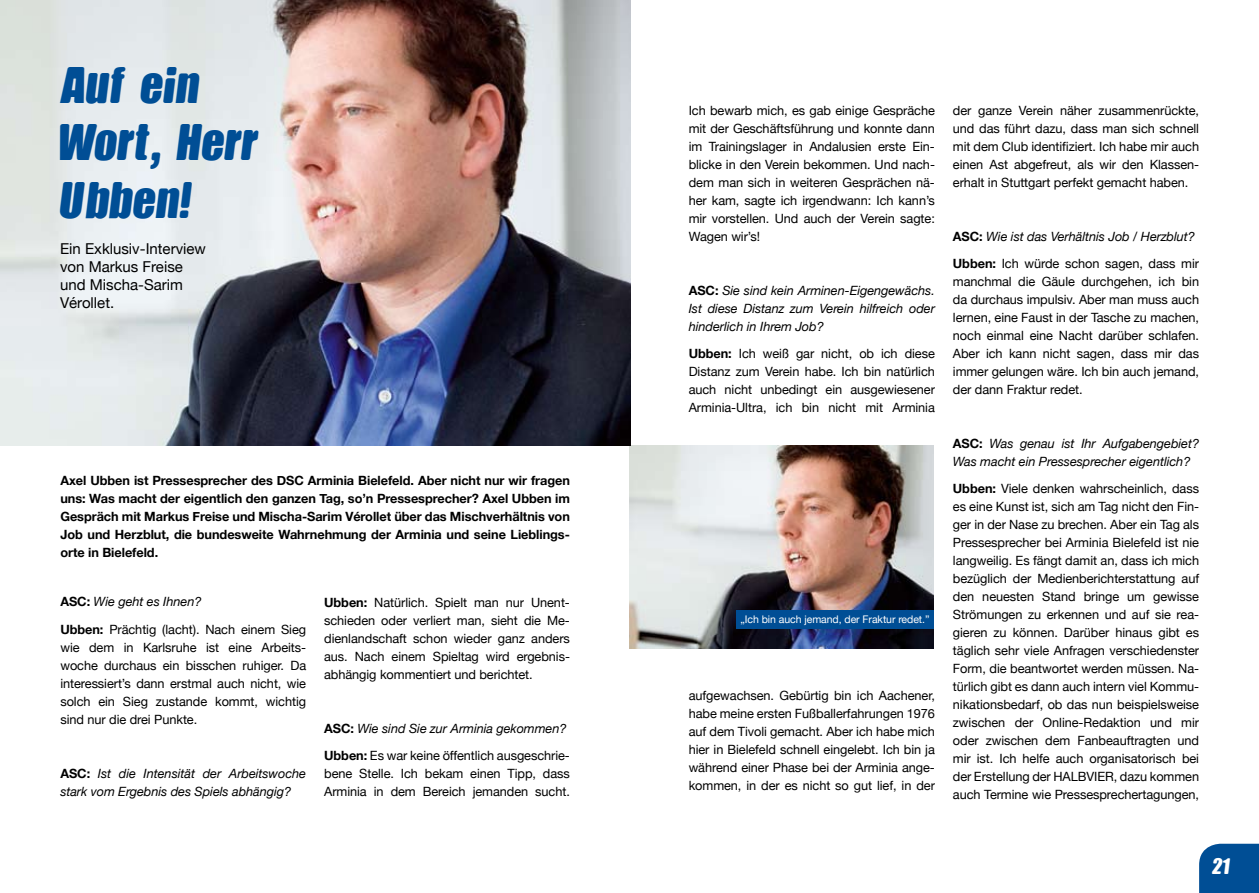
<style>
.page{position:relative;width:1259px;height:893px;background:#fff}
.page>*{position:absolute;margin:0;border:0;box-sizing:border-box;transform-origin:0 0}
.t1{font:48px/57.6px "Arminia";letter-spacing:-.015em;color:#004e95}
.t2{font:21px "Arminia";color:#fff}
.t3{font:15px/18px "Helvetica Neue";color:#000}
.t4{font:12.75px/18px "Helvetica Neue";letter-spacing:-.005em;color:#000;text-align:justify}
.t5{font:italic 12.75px/18px "Helvetica Neue";letter-spacing:-.005em;color:#000}
.t6{font:700 12.75px/18px "Helvetica Neue";letter-spacing:-.005em;color:#000;text-align:justify}
.t7{font:10.5px "Helvetica Neue";letter-spacing:-.005em;color:#fff}
.s1{font-weight:700}
.s2{font-style:italic}
.s3{font-weight:700;font-style:normal}
.s4{font-style:normal}
</style>
<div class="page">
<div style="left:1199px;top:844px;width:60px;height:49px;background:#004e95"></div>
<img style="left:629px;top:446px;width:305px;height:203px">
<img style="left:0;top:0;width:630px;height:446px">
<div style="left:736px;top:610px;width:198px;height:19px;background:#004e95"></div>
<h1 class="t1" style="left:60px;top:57px;width:201px">Auf ein<br>Wort, Herr<br>Ubben!</h1>
<p class="t3" style="left:60px;top:240px;width:147px">Ein Exklusiv-Interview von Markus Freise und Mischa-Sarim<br>Vérollet.</p>
<p class="t6" style="left:60px;top:471px;width:511px">Axel Ubben ist Pressesprecher des DSC Arminia Bielefeld. Aber nicht nur wir fragen uns: Was macht der eigentlich den ganzen Tag, so’n Pressesprecher? Axel Ubben im Gespräch mit Markus Freise und Mischa-Sarim Vérollet über das Mischverhältnis von Job und Herzblut, die bundesweite Wahrnehmung der Arminia und seine Lieblings&shy;orte in Bielefeld.</p>
<p class="t4" style="left:60px;top:588px;width:247px;line-height:27px"><span class="s1">ASC:</span> <span class="s2">Wie geht es Ihnen?<br></span><span class="s1">Ubben:</span> Prächtig (lacht). Nach einem Sieg</p>
<p class="t4" style="left:60px;top:638px;width:247px">wie dem in Karlsruhe ist eine Arbeits&shy;woche durchaus ein bisschen ruhiger. Da interessiert’s dann erstmal auch nicht, wie solch ein Sieg zustande kommt, wichtig sind nur die drei Punkte.</p>
<p class="t5" style="left:60px;top:764px;width:247px"><span class="s3">ASC:</span> Ist die Intensität der Arbeitswoche stark vom Ergebnis des Spiels abhängig?</p>
<p class="t4" style="left:324px;top:593px;width:247px"><span class="s1">Ubben:</span> Natürlich. Spielt man nur Unent&shy;schieden oder verliert man, sieht die Me&shy;dienlandschaft schon wieder ganz anders aus. Nach einem Spieltag wird ergebnis&shy;abhängig kommentiert und berichtet.</p>
<p class="t4" style="left:324px;top:714px;width:247px;line-height:27px"><span class="s1">ASC:</span> <span class="s2">Wie sind Sie zur Arminia gekommen?<br></span><span class="s1">Ubben:</span> Es war keine öffentlich ausgeschrie-</p>
<p class="t4" style="left:324px;top:764px;width:247px">bene Stelle. Ich bekam einen Tipp, dass<br>Arminia in dem Bereich jemanden sucht.</p>
<p class="t4" style="left:688px;top:101px;width:248px">Ich bewarb mich, es gab einige Gespräche mit der Geschäftsführung und konnte dann im Trainingslager in Andalusien erste Ein&shy;blicke in den Verein bekommen. Und nach&shy;dem man sich in weiteren Gesprächen nä&shy;her kam, sagte ich irgendwann: Ich kann’s mir vorstellen. Und auch der Verein sagte:<br>Wagen wir’s!</p>
<p class="t5" style="left:688px;top:281px;width:248px;text-align:justify"><span class="s3">ASC:</span> Sie sind kein Arminen-Eigengewächs.<br>Ist diese Distanz zum Verein hilfreich oder hinderlich in Ihrem Job?</p>
<p class="t4" style="left:688px;top:344px;width:248px"><span class="s1">Ubben:</span> Ich weiß gar nicht, ob ich diese Distanz zum Verein habe. Ich bin natürlich auch nicht unbedingt ein ausgewiesener Arminia-Ultra, ich bin nicht mit Arminia</p>
<p class="t7" style="left:740px;top:613px;width:191px">„Ich bin auch jemand, der Fraktur redet.”</p>
<p class="t4" style="left:688px;top:686px;width:248px">aufgewachsen. Gebürtig bin ich Aachener, habe meine ersten Fußballerfahrungen 1976 auf dem Tivoli gemacht. Aber ich habe mich hier in Bielefeld schnell eingelebt. Ich bin ja während einer Phase bei der Arminia ange&shy;kommen, in der es nicht so gut lief, in der</p>
<p class="t4" style="left:953px;top:101px;width:248px">der ganze Verein näher zusammenrückte, und das führt dazu, dass man sich schnell mit dem Club identifiziert. Ich habe mir auch einen Ast abgefreut, als wir den Klassen&shy;erhalt in Stuttgart perfekt gemacht haben.</p>
<p class="t5" style="left:953px;top:223px;width:248px;line-height:27px"><span class="s3">ASC:</span> Wie ist das Verhältnis Job / Herzblut?<br><span class="s3">Ubben:</span> <span class="s4">Ich würde schon sagen, dass mir</span></p>
<p class="t4" style="left:953px;top:273px;width:248px">manchmal die Gäule durchgehen, ich bin da durchaus impulsiv. Aber man muss auch lernen, eine Faust in der Tasche zu machen, noch einmal eine Nacht darüber schlafen.<br>Aber ich kann nicht sagen, dass mir das immer gelungen wäre. Ich bin auch jemand, der dann Fraktur redet.</p>
<p class="t5" style="left:953px;top:435px;width:248px"><span class="s3">ASC:</span> Was genau ist Ihr Aufgabengebiet?<br>Was macht ein Pressesprecher eigentlich?</p>
<p class="t4" style="left:953px;top:480px;width:248px"><span class="s1">Ubben:</span> Viele denken wahrscheinlich, dass es eine Kunst ist, sich am Tag nicht den Fin&shy;ger in der Nase zu brechen. Aber ein Tag als Pressesprecher bei Arminia Bielefeld ist nie langweilig. Es fängt damit an, dass ich mich bezüglich der Medienberichterstattung auf den neuesten Stand bringe um gewisse Strömungen zu erkennen und auf sie rea&shy;gieren zu können. Darüber hinaus gibt es täglich sehr viele Anfragen verschiedenster Form, die beantwortet werden müssen. Na&shy;türlich gibt es dann auch intern viel Kommu&shy;nikationsbedarf, ob das nun beispielsweise zwischen der Online-Redaktion und mir oder zwischen dem Fanbeauftragten und mir ist. Ich helfe auch organisatorisch bei der Erstellung der HALBVIER, dazu kommen auch Termine wie Pressesprechertagungen,</p>
<h2 class="t2" style="left:1212px;top:855px;width:19px">21</h2>
</div>
